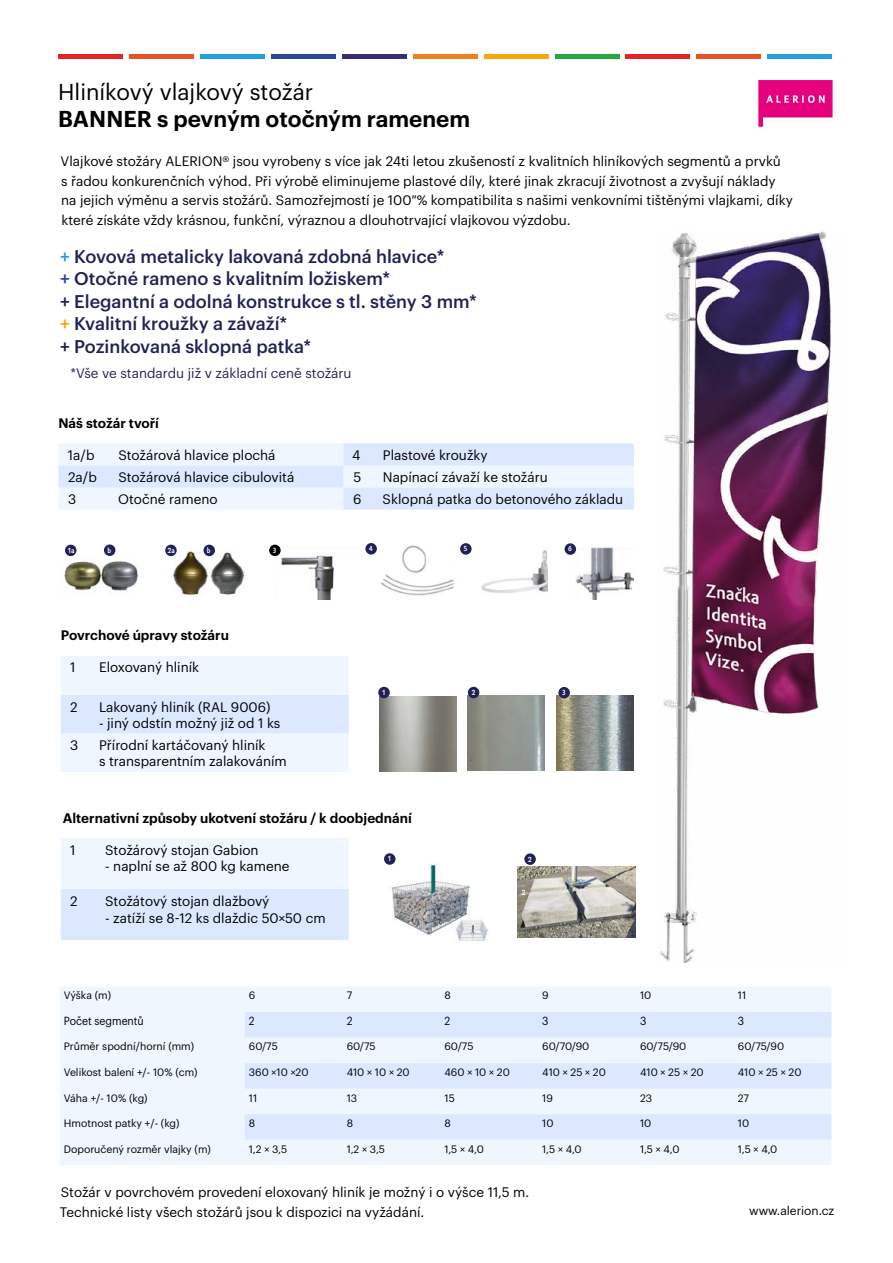
<style>
.page{position:relative;width:893px;height:1263px;background:#fff}
.page>*{position:absolute;margin:0;border:0;box-sizing:border-box;transform-origin:0 0}
.t1{font:600 22.5px "Graphik";color:#000}
.t2{font:22.5px "Graphik";color:#000}
.t3{font:500 18px/22.5px "Graphik";color:#212155}
.t4{font:13.5px/19.5px "Graphik";color:#000}
.t5{font:600 13.5px "Graphik";color:#000}
.t6{font:13.5px "Graphik";color:#262553}
.t7{font:12px "Graphik";color:#000}
.t8{font:11.55px "Graphik";color:#000;scale:.91 1}
.t9{font:10.5px "Graphik";color:#000}
.t10{font:700 7.65px "Amor Sans Pro";color:#fff}
.s1{color:#21a0db}
.s2{color:#274896}
.s3{color:#f7a70a}
</style>
<div class="page">
<img style="left:660px;top:232px;width:171px;height:731px">
<svg style="left:758px;top:80px;width:75px;height:47px"></svg>
<svg style="left:58px;top:443px;width:576px;height:67px"></svg>
<svg style="left:61px;top:838px;width:288px;height:102px"></svg>
<svg style="left:61px;top:656px;width:288px;height:116px"></svg>
<img style="left:274px;top:554px;width:61px;height:46px">
<img style="left:168px;top:551px;width:77px;height:44px">
<img style="left:64px;top:547px;width:75px;height:44px">
<img style="left:481px;top:550px;width:67px;height:43px">
<img style="left:575px;top:548px;width:58px;height:51px">
<img style="left:375px;top:544px;width:80px;height:52px">
<img style="left:391px;top:863px;width:97px;height:78px">
<img style="left:518px;top:866px;width:118px;height:71px">
<div style="left:65px;top:545px;width:11px;height:11px;background:#212155;border-radius:50%"></div>
<div style="left:104px;top:544px;width:11px;height:12px;background:#212155;border-radius:50%"></div>
<div style="left:165px;top:545px;width:12px;height:11px;background:#212155;border-radius:50%"></div>
<div style="left:269px;top:545px;width:12px;height:11px;background:#000;border-radius:50%"></div>
<div style="left:365px;top:543px;width:12px;height:11px;background:#212155;border-radius:50%"></div>
<div style="left:460px;top:543px;width:12px;height:12px;background:#212155;border-radius:50%"></div>
<div style="left:565px;top:543px;width:11px;height:12px;background:#212155;border-radius:50%"></div>
<div style="left:203px;top:545px;width:12px;height:11px;background:#212155;border-radius:50%"></div>
<img style="left:379px;top:696px;width:78px;height:76px">
<img style="left:468px;top:696px;width:77px;height:75px">
<img style="left:557px;top:696px;width:77px;height:75px">
<div style="left:378px;top:687px;width:12px;height:11px;background:#212155;border-radius:50%"></div>
<div style="left:468px;top:687px;width:11px;height:11px;background:#212155;border-radius:50%"></div>
<div style="left:558px;top:687px;width:12px;height:11px;background:#212155;border-radius:50%"></div>
<div style="left:60px;top:987px;width:771px;height:178px;background:#eff6fd"></div>
<svg style="left:245px;top:1012px;width:586px;height:128px;fill:#dbe8ff"></svg>
<div style="left:129px;top:54px;width:65px;height:5px;background:#e85323"></div>
<div style="left:58px;top:54px;width:65px;height:5px;background:#e42325"></div>
<div style="left:200px;top:54px;width:65px;height:5px;background:#21a0db"></div>
<div style="left:271px;top:54px;width:65px;height:5px;background:#274896"></div>
<div style="left:342px;top:54px;width:65px;height:5px;background:#362e77"></div>
<div style="left:413px;top:54px;width:65px;height:5px;background:#f0801d"></div>
<div style="left:484px;top:54px;width:65px;height:5px;background:#f7a70a"></div>
<div style="left:555px;top:54px;width:65px;height:5px;background:#26a741"></div>
<div style="left:696px;top:54px;width:64px;height:5px;background:#e85323"></div>
<div style="left:625px;top:54px;width:64px;height:5px;background:#e42325"></div>
<div style="left:767px;top:54px;width:64px;height:5px;background:#21a0db"></div>
<div style="left:384px;top:853px;width:11px;height:12px;background:#212155;border-radius:50%"></div>
<div style="left:524px;top:853px;width:12px;height:12px;background:#212155;border-radius:50%"></div>
<h1 class="t2" style="left:58px;top:75px;width:257px">Hliníkový vlajkový stožár</h1>
<h1 class="t1" style="left:58px;top:101px;width:413px">BANNER s pevným otočným ramenem</h1>
<p class="t4" style="left:61px;top:151px;width:734px">Vlajkové stožáry ALERION® jsou vyrobeny s více jak 24ti letou zkušeností z kvalitních hliníkových segmentů a prvků<br>s řadou konkurenčních výhod. Při výrobě eliminujeme plastové díly, které jinak zkracují životnost a zvyšují náklady na jejich výměnu a servis stožárů. Samozřejmostí je 100 % kompatibilita s našimi venkovními tištěnými vlajkami, díky které získáte vždy krásnou, funkční, výraznou a dlouhotrvající vlajkovou výzdobu.</p>
<h2 class="t3" style="left:60px;top:243px;width:418px"><span class="s1">+</span> Kovová metalicky lakovaná zdobná hlavice*<br><span class="s2">+</span> Otočné rameno s kvalitním ložiskem*<br>+ Elegantní a odolná konstrukce s tl. stěny 3 mm* <span class="s3">+</span> Kvalitní kroužky a závaží*<br>+ Pozinkovaná sklopná patka*</h2>
<p class="t6" style="left:70px;top:363px;width:283px">*Vše ve standardu již v základní ceně stožáru</p>
<p class="t5" style="left:58px;top:412px;width:102px">Náš stožár tvoří</p>
<p class="t4" style="left:68px;top:444px;width:28px">1a/b</p>
<p class="t4" style="left:118px;top:444px;width:159px">Stožárová hlavice plochá</p>
<p class="t4" style="left:352px;top:444px;width:10px">4</p>
<p class="t4" style="left:383px;top:444px;width:106px">Plastové kroužky</p>
<p class="t4" style="left:68px;top:466px;width:30px">2a/b</p>
<p class="t4" style="left:118px;top:466px;width:177px">Stožárová hlavice cibulovitá</p>
<p class="t4" style="left:353px;top:466px;width:9px">5</p>
<p class="t4" style="left:383px;top:466px;width:166px">Napínací závaží ke stožáru</p>
<p class="t4" style="left:68px;top:488px;width:10px">3</p>
<p class="t4" style="left:118px;top:488px;width:101px">Otočné rameno</p>
<p class="t4" style="left:353px;top:488px;width:10px">6</p>
<p class="t4" style="left:383px;top:488px;width:242px">Sklopná patka do betonového základu</p>
<p class="t10" style="left:67px;top:546px;width:9px">1a</p>
<p class="t10" style="left:107px;top:545px;width:5px">b</p>
<p class="t10" style="left:168px;top:546px;width:9px">2a</p>
<p class="t10" style="left:273px;top:546px;width:5px">3</p>
<p class="t10" style="left:369px;top:544px;width:5px">4</p>
<p class="t10" style="left:464px;top:544px;width:5px">5</p>
<p class="t10" style="left:568px;top:544px;width:5px">6</p>
<p class="t10" style="left:207px;top:546px;width:5px">b</p>
<p class="t5" style="left:61px;top:625px;width:170px">Povrchové úpravy stožáru</p>
<p class="t4" style="left:70px;top:657px;width:7px">1</p>
<p class="t4" style="left:99px;top:657px;width:102px">Eloxovaný hliník</p>
<p class="t4" style="left:70px;top:696px;width:9px">2</p>
<p class="t4" style="left:99px;top:696px;width:173px">Lakovaný hliník (RAL 9006)</p>
<p class="t4" style="left:99px;top:712px;width:183px">- jiný odstín možný již od 1 ks</p>
<p class="t4" style="left:70px;top:734px;width:10px">3</p>
<p class="t4" style="left:99px;top:736px;width:189px;line-height:16.5px">Přírodní kartáčovaný hliník<br>s transparentním zalakováním</p>
<p class="t10" style="left:382px;top:688px;width:5px">1</p>
<p class="t10" style="left:471px;top:688px;width:5px">2</p>
<p class="t10" style="left:562px;top:688px;width:5px">3</p>
<p class="t5" style="left:63px;top:807px;width:351px">Alternativní způsoby ukotvení stožáru / k doobjednání</p>
<p class="t4" style="left:70px;top:839px;width:7px">1</p>
<p class="t4" style="left:105px;top:839px;width:155px">Stožárový stojan Gabion</p>
<p class="t4" style="left:105px;top:855px;width:186px">- naplní se až 800 kg kamene</p>
<p class="t4" style="left:70px;top:890px;width:9px">2</p>
<p class="t4" style="left:105px;top:890px;width:166px">Stožátový stojan dlažbový</p>
<p class="t4" style="left:105px;top:907px;width:222px">- zatíží se 8-12 ks dlaždic 50×50 cm</p>
<p class="t10" style="left:387px;top:854px;width:5px">1</p>
<p class="t10" style="left:528px;top:854px;width:5px">2</p>
<p class="t10" style="left:521px;top:888px;width:5px">2</p>
<p class="t9" style="left:64px;top:988px;width:49px">Výška (m)</p>
<p class="t9" style="left:249px;top:988px;width:8px">6</p>
<p class="t9" style="left:347px;top:988px;width:7px">7</p>
<p class="t9" style="left:444px;top:988px;width:8px">8</p>
<p class="t9" style="left:542px;top:988px;width:8px">9</p>
<p class="t9" style="left:640px;top:988px;width:13px">10</p>
<p class="t9" style="left:738px;top:988px;width:10px">11</p>
<p class="t8" style="left:64px;top:1012px;width:90px">Počet segmentů</p>
<p class="t8" style="left:249px;top:1012px;width:8px">2</p>
<p class="t8" style="left:347px;top:1012px;width:8px">2</p>
<p class="t8" style="left:444px;top:1012px;width:8px">2</p>
<p class="t8" style="left:542px;top:1012px;width:8px">3</p>
<p class="t8" style="left:640px;top:1012px;width:8px">3</p>
<p class="t8" style="left:738px;top:1012px;width:8px">3</p>
<p class="t9" style="left:64px;top:1039px;width:132px">Průměr spodní/horní (mm)</p>
<p class="t9" style="left:249px;top:1039px;width:31px">60/75</p>
<p class="t9" style="left:347px;top:1039px;width:31px">60/75</p>
<p class="t9" style="left:444px;top:1039px;width:31px">60/75</p>
<p class="t9" style="left:542px;top:1039px;width:49px">60/70/90</p>
<p class="t9" style="left:640px;top:1039px;width:48px">60/75/90</p>
<p class="t9" style="left:738px;top:1039px;width:48px">60/75/90</p>
<p class="t9" style="left:64px;top:1064px;width:135px">Velikost balení +/- 10% (cm)</p>
<p class="t9" style="left:249px;top:1064px;width:61px">360 ×10 ×20</p>
<p class="t9" style="left:347px;top:1064px;width:64px">410 × 10 × 20</p>
<p class="t9" style="left:444px;top:1064px;width:67px">460 × 10 × 20</p>
<p class="t9" style="left:542px;top:1064px;width:65px">410 × 25 × 20</p>
<p class="t9" style="left:640px;top:1064px;width:65px">410 × 25 × 20</p>
<p class="t9" style="left:738px;top:1064px;width:65px">410 × 25 × 20</p>
<p class="t9" style="left:64px;top:1090px;width:85px">Váha +/- 10% (kg)</p>
<p class="t9" style="left:249px;top:1090px;width:10px">11</p>
<p class="t9" style="left:347px;top:1090px;width:12px">13</p>
<p class="t9" style="left:444px;top:1090px;width:12px">15</p>
<p class="t9" style="left:542px;top:1090px;width:12px">19</p>
<p class="t9" style="left:640px;top:1090px;width:14px">23</p>
<p class="t9" style="left:738px;top:1090px;width:13px">27</p>
<p class="t9" style="left:64px;top:1115px;width:117px">Hmotnost patky +/- (kg)</p>
<p class="t9" style="left:249px;top:1115px;width:8px">8</p>
<p class="t9" style="left:347px;top:1115px;width:8px">8</p>
<p class="t9" style="left:444px;top:1115px;width:8px">8</p>
<p class="t9" style="left:542px;top:1115px;width:13px">10</p>
<p class="t9" style="left:640px;top:1115px;width:13px">10</p>
<p class="t9" style="left:738px;top:1115px;width:13px">10</p>
<p class="t9" style="left:64px;top:1141px;width:149px">Doporučený rozměr vlajky (m)</p>
<p class="t9" style="left:249px;top:1141px;width:40px">1,2 × 3,5</p>
<p class="t9" style="left:347px;top:1141px;width:40px">1,2 × 3,5</p>
<p class="t9" style="left:444px;top:1141px;width:41px">1,5 × 4,0</p>
<p class="t9" style="left:542px;top:1141px;width:41px">1,5 × 4,0</p>
<p class="t9" style="left:640px;top:1141px;width:41px">1,5 × 4,0</p>
<p class="t9" style="left:738px;top:1141px;width:41px">1,5 × 4,0</p>
<p class="t4" style="left:61px;top:1182px;width:470px">Stožár v povrchovém provedení eloxovaný hliník je možný i o výšce 11,5 m.</p>
<p class="t4" style="left:60px;top:1201px;width:366px">Technické listy všech stožárů jsou k dispozici na vyžádání.</p>
<p class="t7" style="left:749px;top:1201px;width:87px">www.alerion.cz</p>
</div>
